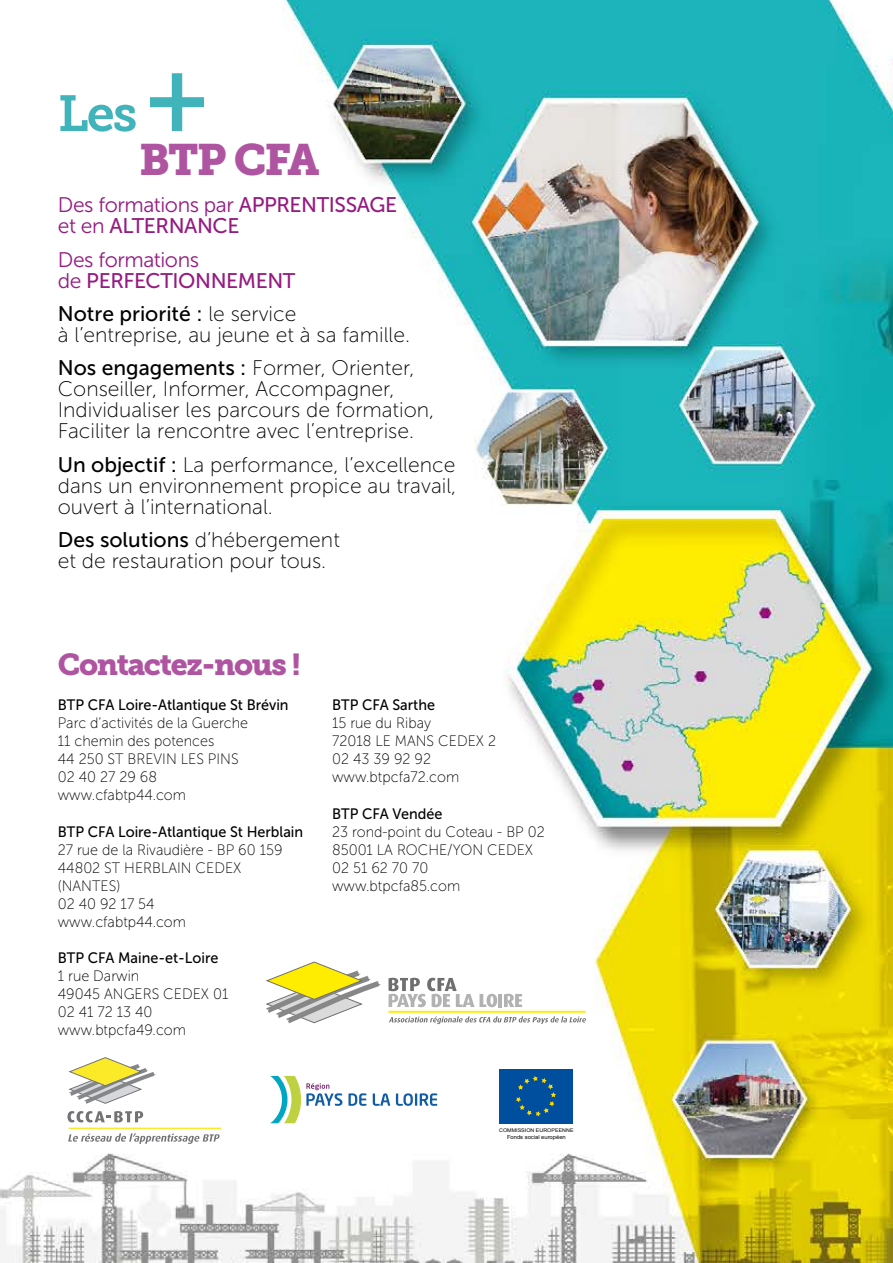
<style>
.page{position:relative;width:893px;height:1263px;background:#fff}
.page>*{position:absolute;margin:0;border:0;box-sizing:border-box;transform-origin:0 0}
.t1{font:50.4px "Museo Slab 700";color:rgb(0 155 164/.75)}
.t2{font:43.65px "Museo Slab 900";letter-spacing:-.045em;color:rgb(149 27 129/.75)}
.t3{font:30.15px "Museo Slab 900";letter-spacing:-.045em;color:rgb(149 27 129/.75)}
.t4{font:21.15px/21.1px "Museo Sans 100";color:#000}
.t5{font:21.15px/33.2px "Museo Sans 500";letter-spacing:-.02em;color:#951b81}
.t6{font:21.15px "Museo Sans 300";letter-spacing:-.02em;color:#951b81}
.t7{font:15px/18.1px "Museo Sans 100";color:#000;scale:.95 1}
.t8{font:15px "Museo Sans 500";color:#000;scale:.95 1}
.t9{font:5.4px "Arial";color:#000;scale:1.07 1}
.t10{font:5.1px "Arial";color:#000;scale:1.07 1}
.s1{font-size:100.95px}
.s2{font-family:"Museo Sans 500"}
.s3{font-family:"Museo Sans 300"}
.s4{color:#000}
.s5{font-family:"Museo Sans 100";color:#000}
</style>
<div class="page">
<img style="left:0;top:0;width:893px;height:1263px">
<svg style="left:266px;top:961px;width:115px;height:62px"></svg>
<svg style="left:389px;top:1016px;width:197px;height:8px"></svg>
<hr style="left:388px;top:1011px;width:198px;height:2px;background:#ffed00">
<svg style="left:389px;top:978px;width:108px;height:29px"></svg>
<hr style="left:498px;top:994px;width:4px;height:13px;background:#b3b2b2">
<svg style="left:504px;top:994px;width:18px;height:13px"></svg>
<svg style="left:69px;top:1057px;width:87px;height:47px"></svg>
<svg style="left:67px;top:1111px;width:76px;height:11px"></svg>
<svg style="left:68px;top:1133px;width:152px;height:11px"></svg>
<hr style="left:69px;top:1127px;width:152px;height:2px;background:#fbea28">
<svg style="left:348px;top:1093px;width:18px;height:13px"></svg>
<svg style="left:373px;top:1093px;width:17px;height:13px"></svg>
<svg style="left:396px;top:1093px;width:41px;height:13px"></svg>
<svg style="left:270px;top:1076px;width:72px;height:47px"></svg>
<div style="left:500px;top:1070px;width:73px;height:54px;background:#004f9f"></div>
<svg style="left:516px;top:1076px;width:40px;height:40px"></svg>
<h1 class="t1" style="left:58px;top:85px;width:152px">Les <span class="s1">+</span></h1>
<h2 class="t2" style="left:139px;top:134px;width:182px">BTP CFA</h2>
<h3 class="t6" style="left:58px;top:194px;width:341px">Des formations par <span class="s2">APPRENTISSAGE</span></h3>
<h3 class="t5" style="left:58px;top:210px;width:183px"><span class="s3">et en</span> ALTERNANCE</h3>
<h3 class="t6" style="left:58px;top:248px;width:143px">Des formations</h3>
<h3 class="t5" style="left:58px;top:264px;width:240px"><span class="s3">de</span> PERFECTIONNEMENT<br><span class="s4">Notre priorité :</span> <span class="s5">le service</span></h3>
<h3 class="t4" style="left:58px;top:318px;width:358px;line-height:33.2px">à l’entreprise, au jeune et à sa famille.<br><span class="s2">Nos engagements :</span> Former, Orienter,</h3>
<h3 class="t4" style="left:58px;top:379px;width:378px">Conseiller, Informer, Accompagner,<br>Individualiser les parcours de formation,<br>Faciliter la rencontre avec l’entreprise.</h3>
<h3 class="t4" style="left:58px;top:454px;width:400px;text-align:justify"><span class="s2">Un objectif :</span> La performance, l’excellence dans un environnement propice au travail, ouvert à l’international.</h3>
<h3 class="t4" style="left:58px;top:529px;width:284px"><span class="s2">Des solutions</span> d’hébergement et de restauration pour tous.</h3>
<h3 class="t3" style="left:58px;top:647px;width:244px">Contactez-nous !</h3>
<p class="t8" style="left:58px;top:696px;width:244px">BTP CFA Loire-Atlantique St Brévin</p>
<p class="t7" style="left:58px;top:714px;width:202px">Parc d’activités de la Guerche<br>11 chemin des potences<br>44 250 ST BREVIN LES PINS<br>02 40 27 29 68 www.cfabtp44.com</p>
<p class="t8" style="left:58px;top:823px;width:260px">BTP CFA Loire-Atlantique St Herblain</p>
<p class="t7" style="left:58px;top:840px;width:238px">27 rue de la Rivaudière - BP 60 159<br>44802 ST HERBLAIN CEDEX (NANTES)<br>02 40 92 17 54 www.cfabtp44.com</p>
<p class="t8" style="left:58px;top:950px;width:170px">BTP CFA Maine-et-Loire</p>
<p class="t7" style="left:58px;top:967px;width:181px">1 rue Darwin<br>49045 ANGERS CEDEX 01<br>02 41 72 13 40 www.btpcfa49.com</p>
<p class="t8" style="left:332px;top:697px;width:110px">BTP CFA Sarthe</p>
<p class="t7" style="left:332px;top:714px;width:174px">15 rue du Ribay<br>72018 LE MANS CEDEX 2<br>02 43 39 92 92 www.btpcfa72.com</p>
<p class="t8" style="left:332px;top:805px;width:118px">BTP CFA Vendée</p>
<p class="t7" style="left:332px;top:823px;width:225px">23 rond-point du Coteau - BP 02<br>85001 LA ROCHE/YON CEDEX<br>02 51 62 70 70 www.btpcfa85.com</p>
<p class="t10" style="left:499px;top:1127px;width:71px">COMMISSION EUROPEENNE</p>
<p class="t9" style="left:507px;top:1134px;width:56px">Fonds social européen</p>
</div>
